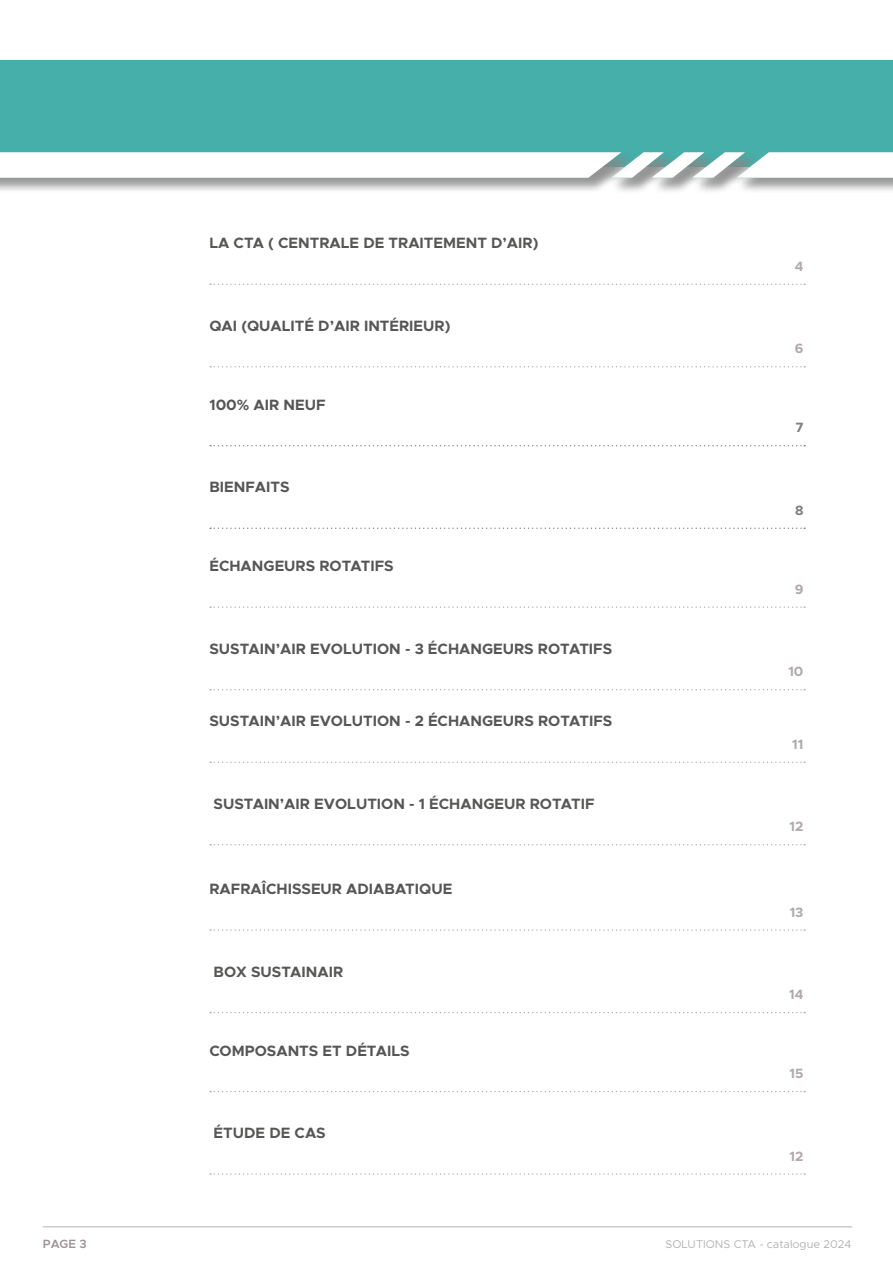
<style>
.page{position:relative;width:893px;height:1263px;background:#fff}
.page>*{position:absolute;margin:0;border:0;box-sizing:border-box;transform-origin:0 0}
.t1{font:700 15px "Metropolis";color:#575656}
.t2{font:700 15px "Metropolis";color:#575756}
.t3{font:700 13.5px "Metropolis";color:#b1a9ad}
.t4{font:700 13.5px "Metropolis";color:#7e7e7d}
.t5{font:600 12px "Metropolis";color:#9b9397}
.t6{font:11.25px "Metropolis";color:#b3b2b2}
.s1{color:#575756}
</style>
<div class="page">
<div style="left:0;top:61px;width:893px;height:106px;background:#46afaa"></div>
<div style="left:737px;top:151px;width:156px;height:43px;background:#878787;opacity:.6"></div>
<div style="left:612px;top:152px;width:66px;height:42px;background:#878787;opacity:.6"></div>
<div style="left:652px;top:152px;width:67px;height:42px;background:#878787;opacity:.6"></div>
<div style="left:693px;top:152px;width:66px;height:42px;background:#878787;opacity:.6"></div>
<div style="left:0;top:151px;width:635px;height:43px;background:#878787;opacity:.6"></div>
<svg style="left:0;top:152px;width:893px;height:26px"></svg>
<svg style="left:210px;top:284px;width:595px;height:1px"></svg>
<svg style="left:210px;top:366px;width:595px;height:1px"></svg>
<svg style="left:210px;top:606px;width:595px;height:2px"></svg>
<svg style="left:210px;top:689px;width:595px;height:1px"></svg>
<svg style="left:210px;top:761px;width:595px;height:2px"></svg>
<svg style="left:210px;top:844px;width:595px;height:1px"></svg>
<hr style="left:43px;top:1226px;width:809px;height:1px;background:#b3b2b2">
<svg style="left:210px;top:445px;width:595px;height:1px"></svg>
<svg style="left:210px;top:527px;width:595px;height:2px"></svg>
<svg style="left:210px;top:929px;width:595px;height:2px"></svg>
<svg style="left:210px;top:1012px;width:595px;height:1px"></svg>
<svg style="left:210px;top:1091px;width:595px;height:1px"></svg>
<svg style="left:210px;top:1173px;width:595px;height:2px"></svg>
<p class="t2" style="left:209px;top:234px;width:330px">LA CTA ( CENTRALE DE TRAITEMENT D’AIR)</p>
<p class="t1" style="left:209px;top:316px;width:243px">QAI (QUALITÉ D’AIR INTÉRIEUR)</p>
<p class="t1" style="left:209px;top:395px;width:118px">100% AIR NEUF</p>
<p class="t1" style="left:209px;top:478px;width:82px">BIENFAITS</p>
<p class="t1" style="left:209px;top:557px;width:186px">ÉCHANGEURS ROTATIFS</p>
<p class="t1" style="left:209px;top:639px;width:404px">SUSTAIN’AIR EVOLUTION - 3 ÉCHANGEURS ROTATIFS</p>
<p class="t1" style="left:209px;top:712px;width:404px">SUSTAIN’AIR EVOLUTION - 2 ÉCHANGEURS ROTATIFS</p>
<p class="t1" style="left:214px;top:794px;width:382px">SUSTAIN’AIR EVOLUTION <span class="s1">- 1 ÉCHANGEUR ROTATIF</span></p>
<p class="t1" style="left:209px;top:879px;width:244px">RAFRAÎCHISSEUR ADIABATIQUE</p>
<p class="t2" style="left:214px;top:962px;width:131px">BOX SUSTAINAIR</p>
<p class="t1" style="left:209px;top:1041px;width:202px">COMPOSANTS ET DÉTAILS</p>
<p class="t2" style="left:214px;top:1123px;width:114px">ÉTUDE DE CAS</p>
<p class="t3" style="left:795px;top:258px;width:10px">4</p>
<p class="t3" style="left:795px;top:340px;width:10px">6</p>
<p class="t4" style="left:795px;top:419px;width:10px">7</p>
<p class="t4" style="left:795px;top:502px;width:10px">8</p>
<p class="t3" style="left:795px;top:580px;width:10px">9</p>
<p class="t3" style="left:788px;top:663px;width:17px">10</p>
<p class="t3" style="left:792px;top:736px;width:13px">11</p>
<p class="t3" style="left:790px;top:818px;width:15px">12</p>
<p class="t3" style="left:790px;top:903px;width:15px">13</p>
<p class="t3" style="left:789px;top:986px;width:16px">14</p>
<p class="t3" style="left:789px;top:1065px;width:15px">15</p>
<p class="t3" style="left:790px;top:1147px;width:15px">12</p>
<p class="t5" style="left:43px;top:1237px;width:45px">PAGE 3</p>
<p class="t6" style="left:665px;top:1237px;width:187px">SOLUTIONS CTA - catalogue 2024</p>
</div>
